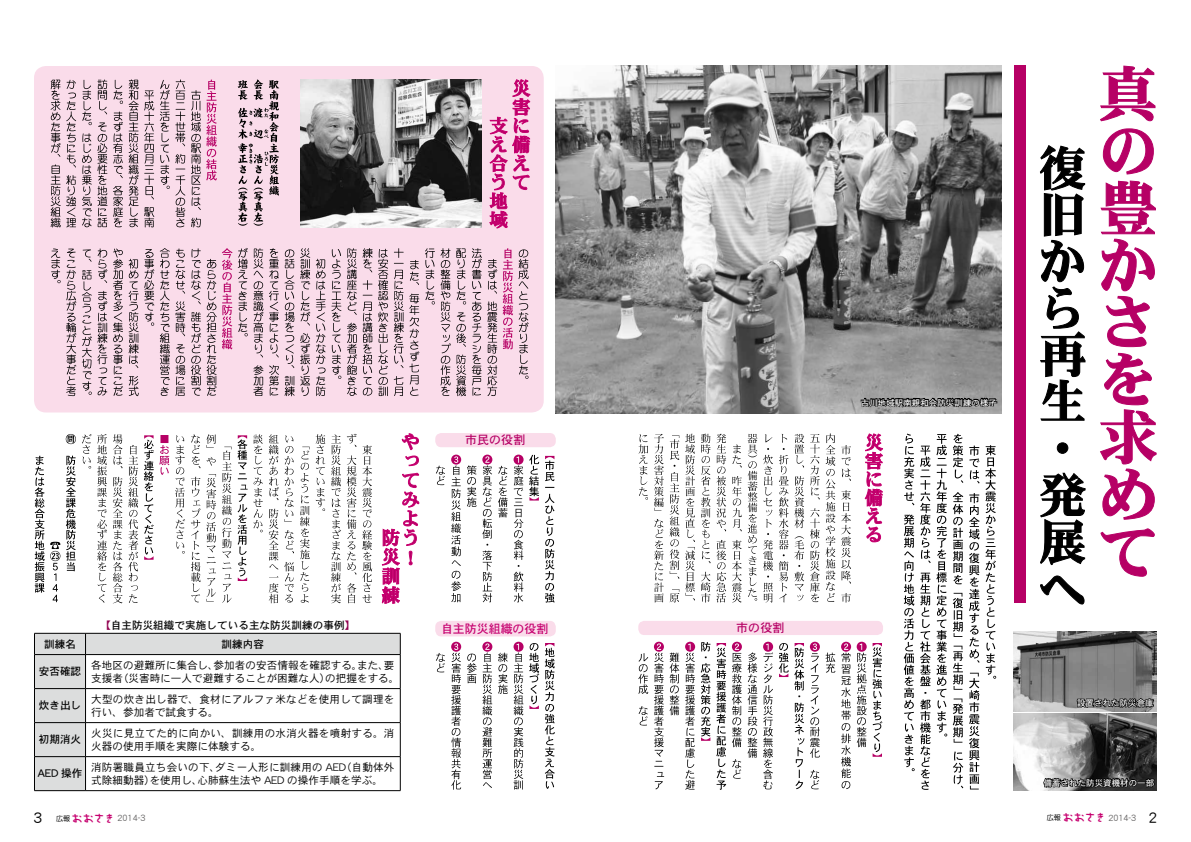
<style>
.page{position:relative;width:1191px;height:842px;background:#fff}
.page>*{position:absolute;margin:0;border:0;box-sizing:border-box;transform-origin:0 0}
.t1{font:14.2px "DF Maru Gothic G Bd WINP RKSJ H";color:#000}
.t2{font:12.8px "DF Craft Yu G W7 WINP RKSJ H";letter-spacing:-.16em;color:#c6006f}
.t3{font:12px "DFHS Gothic G W5 WINP RKSJ H";color:#b60065}
.t4{font:12px "DFHS Gothic G W5 WINP RKSJ H";letter-spacing:-.01em;color:#c6006f}
.t5{font:10.6px "DFHS Gothic G W3 WINP RKSJ H";color:#000}
.t6{font:10.6px/21.3px "DFHS Gothic G W3 WINP RKSJ H";letter-spacing:.02em;color:#000}
.t7{font:10.6px/18.9px "DFHS Gothic G W5 WINP RKSJ H";color:#000}
.t8{font:8.5px "DFHS Gothic G W5 WINP RKSJ H";color:#fff}
.t9{font:8.5px "DF Maru Gothic G Md WINP RKSJ H";color:#5c5a5a}
.s1{color:#910050}
</style>
<div class="page">
<div style="left:34px;top:66px;width:510px;height:346px;background:#fadcea;border-radius:12px"></div>
<svg style="left:51px;top:249px;width:25px;height:147px"></svg>
<svg style="left:82px;top:248px;width:25px;height:147px"></svg>
<svg style="left:113px;top:249px;width:10px;height:147px"></svg>
<svg style="left:129px;top:249px;width:25px;height:147px"></svg>
<svg style="left:160px;top:248px;width:25px;height:148px"></svg>
<svg style="left:191px;top:248px;width:10px;height:148px"></svg>
<svg style="left:207px;top:248px;width:56px;height:148px"></svg>
<svg style="left:269px;top:248px;width:25px;height:148px"></svg>
<svg style="left:300px;top:248px;width:10px;height:148px"></svg>
<svg style="left:316px;top:249px;width:25px;height:147px"></svg>
<svg style="left:347px;top:248px;width:25px;height:148px"></svg>
<svg style="left:378px;top:249px;width:10px;height:147px"></svg>
<svg style="left:394px;top:248px;width:25px;height:148px"></svg>
<svg style="left:425px;top:248px;width:41px;height:148px"></svg>
<svg style="left:472px;top:248px;width:56px;height:148px"></svg>
<svg style="left:51px;top:80px;width:25px;height:147px"></svg>
<svg style="left:82px;top:80px;width:25px;height:147px"></svg>
<svg style="left:113px;top:80px;width:10px;height:147px"></svg>
<svg style="left:129px;top:79px;width:25px;height:148px"></svg>
<svg style="left:160px;top:80px;width:25px;height:147px"></svg>
<svg style="left:191px;top:80px;width:26px;height:147px"></svg>
<svg style="left:238px;top:80px;width:41px;height:146px"></svg>
<svg style="left:1040px;top:145px;width:45px;height:459px"></svg>
<svg style="left:1100px;top:66px;width:56px;height:510px"></svg>
<div style="left:1014px;top:65px;width:11px;height:538px;background:#b60065"></div>
<svg style="left:35px;top:456px;width:25px;height:146px"></svg>
<svg style="left:66px;top:434px;width:10px;height:137px"></svg>
<svg style="left:82px;top:434px;width:25px;height:169px"></svg>
<svg style="left:113px;top:434px;width:25px;height:169px"></svg>
<svg style="left:144px;top:435px;width:25px;height:125px"></svg>
<svg style="left:175px;top:435px;width:10px;height:118px"></svg>
<svg style="left:191px;top:434px;width:25px;height:168px"></svg>
<svg style="left:222px;top:434px;width:41px;height:169px"></svg>
<svg style="left:269px;top:434px;width:25px;height:169px"></svg>
<svg style="left:300px;top:434px;width:25px;height:169px"></svg>
<svg style="left:331px;top:434px;width:10px;height:169px"></svg>
<svg style="left:347px;top:434px;width:9px;height:169px"></svg>
<svg style="left:362px;top:445px;width:10px;height:158px"></svg>
<div style="left:35px;top:634px;width:365px;height:156px;background:#dcdddd"></div>
<svg style="left:86px;top:655px;width:314px;height:135px"></svg>
<hr style="left:34px;top:633px;width:52px;height:1px;background:#000">
<svg style="left:34px;top:633px;width:1px;height:21px"></svg>
<hr style="left:86px;top:633px;width:314px;height:1px;background:#000">
<svg style="left:85px;top:633px;width:1px;height:21px"></svg>
<svg style="left:400px;top:633px;width:1px;height:21px"></svg>
<hr style="left:34px;top:655px;width:1px;height:33px;background:#000">
<hr style="left:85px;top:655px;width:1px;height:33px;background:#000">
<hr style="left:400px;top:655px;width:1px;height:33px;background:#000">
<hr style="left:34px;top:689px;width:1px;height:33px;background:#000">
<hr style="left:85px;top:689px;width:1px;height:33px;background:#000">
<hr style="left:400px;top:689px;width:1px;height:33px;background:#000">
<hr style="left:34px;top:723px;width:1px;height:33px;background:#000">
<hr style="left:85px;top:723px;width:1px;height:33px;background:#000">
<hr style="left:400px;top:723px;width:1px;height:33px;background:#000">
<hr style="left:34px;top:757px;width:1px;height:33px;background:#000">
<hr style="left:85px;top:757px;width:1px;height:33px;background:#000">
<hr style="left:400px;top:757px;width:1px;height:33px;background:#000">
<hr style="left:34px;top:654px;width:52px;height:1px;background:#000">
<hr style="left:86px;top:654px;width:314px;height:1px;background:#000">
<hr style="left:34px;top:688px;width:52px;height:1px;background:#000">
<hr style="left:86px;top:688px;width:314px;height:1px;background:#000">
<hr style="left:34px;top:722px;width:52px;height:1px;background:#000">
<hr style="left:86px;top:722px;width:314px;height:1px;background:#000">
<hr style="left:34px;top:756px;width:52px;height:1px;background:#000">
<hr style="left:86px;top:756px;width:314px;height:1px;background:#000">
<hr style="left:34px;top:790px;width:52px;height:1px;background:#000">
<hr style="left:86px;top:790px;width:314px;height:1px;background:#000">
<svg style="left:382px;top:434px;width:37px;height:169px"></svg>
<svg style="left:436px;top:653px;width:9px;height:19px"></svg>
<svg style="left:451px;top:642px;width:10px;height:148px"></svg>
<svg style="left:467px;top:642px;width:25px;height:146px"></svg>
<svg style="left:498px;top:642px;width:25px;height:147px"></svg>
<svg style="left:529px;top:643px;width:10px;height:66px"></svg>
<svg style="left:545px;top:643px;width:10px;height:146px"></svg>
<svg style="left:638px;top:653px;width:10px;height:72px"></svg>
<svg style="left:654px;top:642px;width:25px;height:147px"></svg>
<svg style="left:685px;top:642px;width:25px;height:148px"></svg>
<svg style="left:716px;top:643px;width:10px;height:147px"></svg>
<svg style="left:732px;top:642px;width:25px;height:137px"></svg>
<svg style="left:763px;top:642px;width:25px;height:147px"></svg>
<svg style="left:794px;top:643px;width:10px;height:146px"></svg>
<svg style="left:810px;top:642px;width:25px;height:147px"></svg>
<svg style="left:841px;top:642px;width:25px;height:147px"></svg>
<svg style="left:872px;top:643px;width:10px;height:114px"></svg>
<svg style="left:436px;top:466px;width:9px;height:19px"></svg>
<svg style="left:451px;top:455px;width:10px;height:147px"></svg>
<svg style="left:467px;top:465px;width:9px;height:42px"></svg>
<svg style="left:482px;top:455px;width:10px;height:147px"></svg>
<svg style="left:498px;top:466px;width:9px;height:51px"></svg>
<svg style="left:513px;top:455px;width:10px;height:147px"></svg>
<svg style="left:529px;top:455px;width:10px;height:45px"></svg>
<svg style="left:545px;top:456px;width:9px;height:147px"></svg>
<svg style="left:638px;top:434px;width:10px;height:66px"></svg>
<svg style="left:654px;top:434px;width:25px;height:168px"></svg>
<svg style="left:685px;top:434px;width:10px;height:166px"></svg>
<svg style="left:701px;top:434px;width:9px;height:169px"></svg>
<svg style="left:716px;top:434px;width:10px;height:168px"></svg>
<svg style="left:732px;top:434px;width:25px;height:169px"></svg>
<svg style="left:763px;top:434px;width:25px;height:169px"></svg>
<svg style="left:794px;top:434px;width:10px;height:167px"></svg>
<svg style="left:810px;top:434px;width:25px;height:168px"></svg>
<svg style="left:841px;top:445px;width:10px;height:158px"></svg>
<svg style="left:490px;top:79px;width:40px;height:149px"></svg>
<svg style="left:865px;top:434px;width:17px;height:108px"></svg>
<img style="left:1013px;top:713px;width:144px;height:78px">
<img style="left:1013px;top:631px;width:144px;height:80px">
<svg style="left:1076px;top:697px;width:78px;height:12px"></svg>
<svg style="left:1042px;top:776px;width:113px;height:15px;background:#373737"></svg>
<img style="left:300px;top:79px;width:182px;height:149px">
<img style="left:556px;top:66px;width:445px;height:347px">
<svg style="left:860px;top:396px;width:138px;height:16px;background:#595959"></svg>
<svg style="left:903px;top:434px;width:11px;height:337px"></svg>
<svg style="left:920px;top:446px;width:10px;height:344px"></svg>
<svg style="left:936px;top:434px;width:27px;height:354px"></svg>
<svg style="left:969px;top:446px;width:10px;height:343px"></svg>
<svg style="left:985px;top:445px;width:11px;height:234px"></svg>
<div style="left:638px;top:621px;width:245px;height:14px;background:#fadcea;border-radius:6px"></div>
<div style="left:435px;top:433px;width:121px;height:14px;background:#fadcea;border-radius:6px"></div>
<div style="left:435px;top:621px;width:121px;height:15px;background:#fadcea;border-radius:6px"></div>
<p class="t3" style="left:465px;top:434px;width:62px">市民の役割</p>
<p class="t7" style="left:44px;top:634px;width:33px">訓練名</p>
<p class="t7" style="left:39px;top:662px;width:44px">安否確認</p>
<p class="t7" style="left:39px;top:696px;width:44px">炊き出し</p>
<p class="t7" style="left:39px;top:730px;width:44px">初期消火</p>
<p class="t7" style="left:38px;top:764px;width:46px">AED 操作</p>
<p class="t7" style="left:222px;top:616px;width:135px;text-indent:-121px"><span class="s1">【</span>自主防災組織で実施している主な防災訓練の事例<span class="s1">【</span>訓練内容</p>
<p class="t5" style="left:214px;top:660px;width:150px">参加者の安否情報を確認する。</p>
<p class="t5" style="left:91px;top:660px;width:129px">各地区の避難所に集合し、</p>
<p class="t5" style="left:357px;top:660px;width:39px">また要、</p>
<p class="t6" style="left:91px;top:667px;width:305px">支援者<br>大型の炊き出し器で、食材にアルファ米などを使用して調理を</p>
<p class="t5" style="left:118px;top:673px;width:214px">（災害時に一人で避難することが困難な人）</p>
<p class="t5" style="left:325px;top:673px;width:76px">の把握をする。</p>
<p class="t6" style="left:91px;top:701px;width:305px">行い、参加者で試食する。<br>火災に見立てた的に向かい、訓練用の水消火器を噴射する。消</p>
<p class="t5" style="left:91px;top:741px;width:172px">火器の使用手順を実際に体験する。</p>
<p class="t5" style="left:215px;top:762px;width:132px">ダミー人形に訓練用の AED</p>
<p class="t5" style="left:91px;top:762px;width:131px">消防署職員立ち会いの下、</p>
<p class="t5" style="left:341px;top:762px;width:55px">（自動体外</p>
<p class="t5" style="left:91px;top:775px;width:65px">式除細動器）</p>
<p class="t5" style="left:197px;top:775px;width:187px">心肺蘇生法や AED の操作手順を学ぶ。</p>
<p class="t5" style="left:150px;top:775px;width:55px">を使用し、</p>
<h1 class="t1" style="left:34px;top:811px;width:10px">3</h1>
<p class="t2" style="left:56px;top:811px;width:61px"><sup>広報</sup>おおさき</p>
<p class="t9" style="left:117px;top:814px;width:29px">2014-3</p>
<p class="t4" style="left:441px;top:623px;width:109px">自主防災組織の役割</p>
<p class="t8" style="left:861px;top:398px;width:138px">古川地域駅南親和会防災訓練の様子</p>
<p class="t3" style="left:736px;top:622px;width:50px">市の役割</p>
<p class="t8" style="left:1077px;top:699px;width:78px">設置された防災倉庫</p>
<p class="t8" style="left:1043px;top:778px;width:112px">備蓄された防災資機材の一部</p>
<p class="t2" style="left:1047px;top:811px;width:61px"><sup>広報</sup>おおさき</p>
<p class="t9" style="left:1108px;top:814px;width:29px">2014-3</p>
<h1 class="t1" style="left:1148px;top:811px;width:10px">2</h1>
</div>
